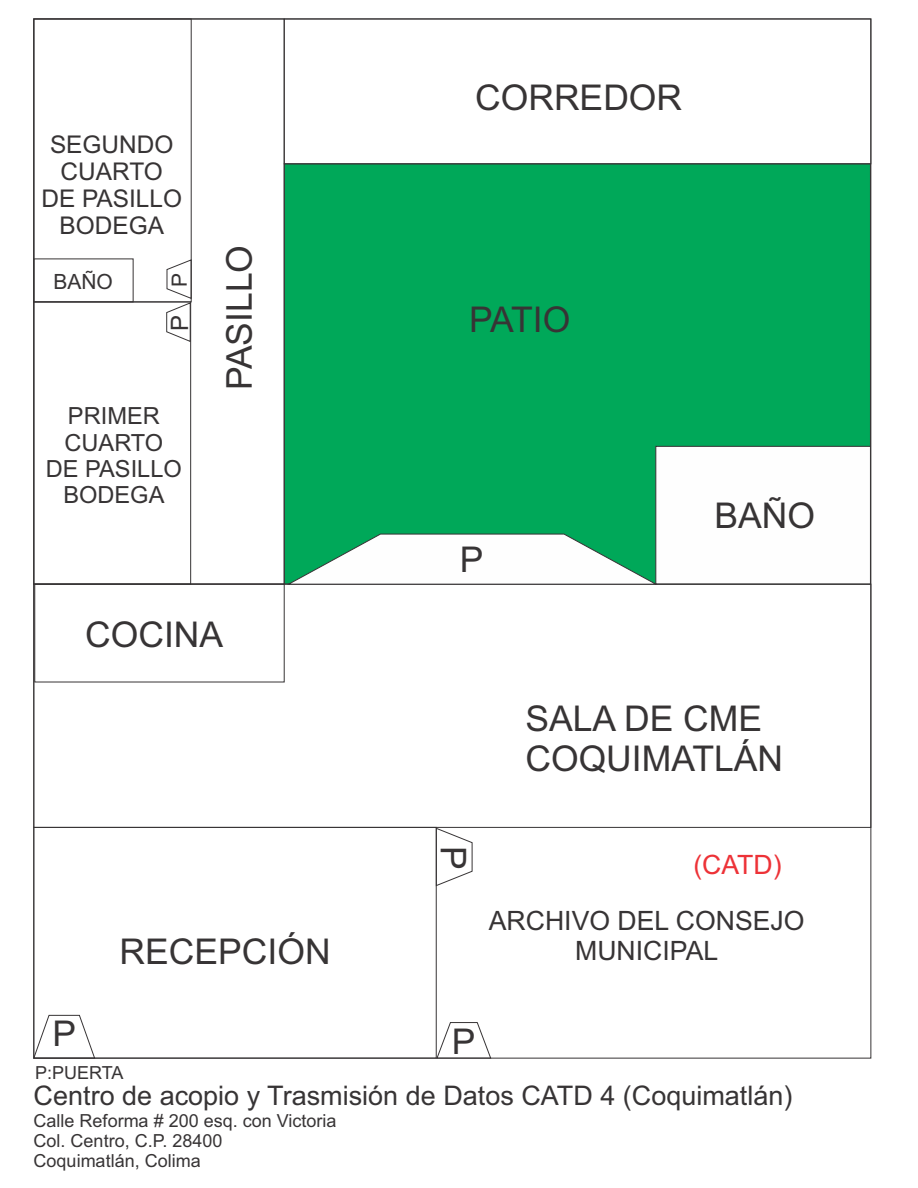
<style>
.page{position:relative;width:918px;height:1188px;background:#fff}
.page>*{position:absolute;margin:0;border:0;box-sizing:border-box;transform-origin:0 0}
.t1{font:35.55px/39.6px "Arial";color:#373435}
.t2{font:27px "Arial";color:#373435}
.t3{font:26.7px/29.7px "Arial";color:#373435;text-align:center}
.t4{font:26.7px "Arial";color:#ed3237}
.t5{font:24.45px/27.3px "Arial";color:#373435;text-align:center}
.t6{font:24px "Arial";color:#373435}
.t7{font:23.55px/26.4px "Arial";color:#373435;text-align:center}
.t8{font:21px "Arial";color:#373435}
.t9{font:18px/20.1px "Arial";color:#373435}
</style>
<div class="page">
<div style="left:285px;top:164px;width:584px;height:281px;background:#00a859"></div>
<div style="left:284px;top:19px;width:587px;height:145px;border:1px solid #373435"></div>
<div style="left:33px;top:19px;width:159px;height:283px;border:1px solid #373435"></div>
<div style="left:33px;top:301px;width:158px;height:284px;border:1px solid #373435"></div>
<div style="left:34px;top:584px;width:251px;height:98px;border:1px solid #373435"></div>
<div style="left:33px;top:827px;width:404px;height:232px;border:1px solid #373435"></div>
<svg style="left:33px;top:1014px;width:63px;height:45px"></svg>
<svg style="left:436px;top:1021px;width:56px;height:38px"></svg>
<svg style="left:435px;top:827px;width:38px;height:60px"></svg>
<svg style="left:166px;top:259px;width:26px;height:84px"></svg>
<svg style="left:285px;top:445px;width:586px;height:140px"></svg>
<div style="left:33px;top:258px;width:101px;height:44px;border:1px solid #373435"></div>
<h3 class="t5" style="left:41px;top:133px;width:142px">SEGUNDO<br>CUARTO<br>DE PASILLO<br>BODEGA</h3>
<p class="t8" style="left:53px;top:274px;width:61px">BAÑO</p>
<p class="t8" style="left:172px;top:287px;width:16px;rotate:-90deg">P</p>
<h3 class="t6" style="left:171px;top:331px;width:18px;rotate:-90deg">P</h3>
<h3 class="t7" style="left:46px;top:405px;width:138px">PRIMER<br>CUARTO<br>DE PASILLO<br>BODEGA</h3>
<h1 class="t1" style="left:223px;top:390px;width:147px;rotate:-90deg">PASILLO</h1>
<h1 class="t1" style="left:85px;top:618px;width:140px">COCINA</h1>
<h1 class="t1" style="left:120px;top:935px;width:213px">RECEPCIÓN</h1>
<h1 class="t1" style="left:475px;top:81px;width:209px">CORREDOR</h1>
<h1 class="t1" style="left:469px;top:303px;width:103px">PATIO</h1>
<h1 class="t1" style="left:460px;top:543px;width:25px">P</h1>
<h1 class="t1" style="left:715px;top:499px;width:102px">BAÑO</h1>
<h1 class="t1" style="left:525px;top:702px;width:259px">SALA DE CME<br>COQUIMATLÁN</h1>
<h1 class="t1" style="left:470px;top:846px;width:25px;rotate:90deg">P</h1>
<h3 class="t4" style="left:693px;top:854px;width:90px">(CATD)</h3>
<h3 class="t3" style="left:489px;top:908px;width:317px">ARCHIVO DEL CONSEJO<br>MUNICIPAL</h3>
<h1 class="t1" style="left:53px;top:1017px;width:25px">P</h1>
<h1 class="t1" style="left:452px;top:1025px;width:25px">P</h1>
<p class="t9" style="left:35px;top:1064px;width:90px">P:PUERTA</p>
<h2 class="t2" style="left:34px;top:1085px;width:760px">Centro de acopio y Trasmisión de Datos CATD 4 (Coquimatlán)</h2>
<p class="t9" style="left:34px;top:1112px;width:304px">Calle Reforma # 200 esq. con Victoria<br>Col. Centro, C.P. 28400<br>Coquimatlán, Colima</p>
</div>
